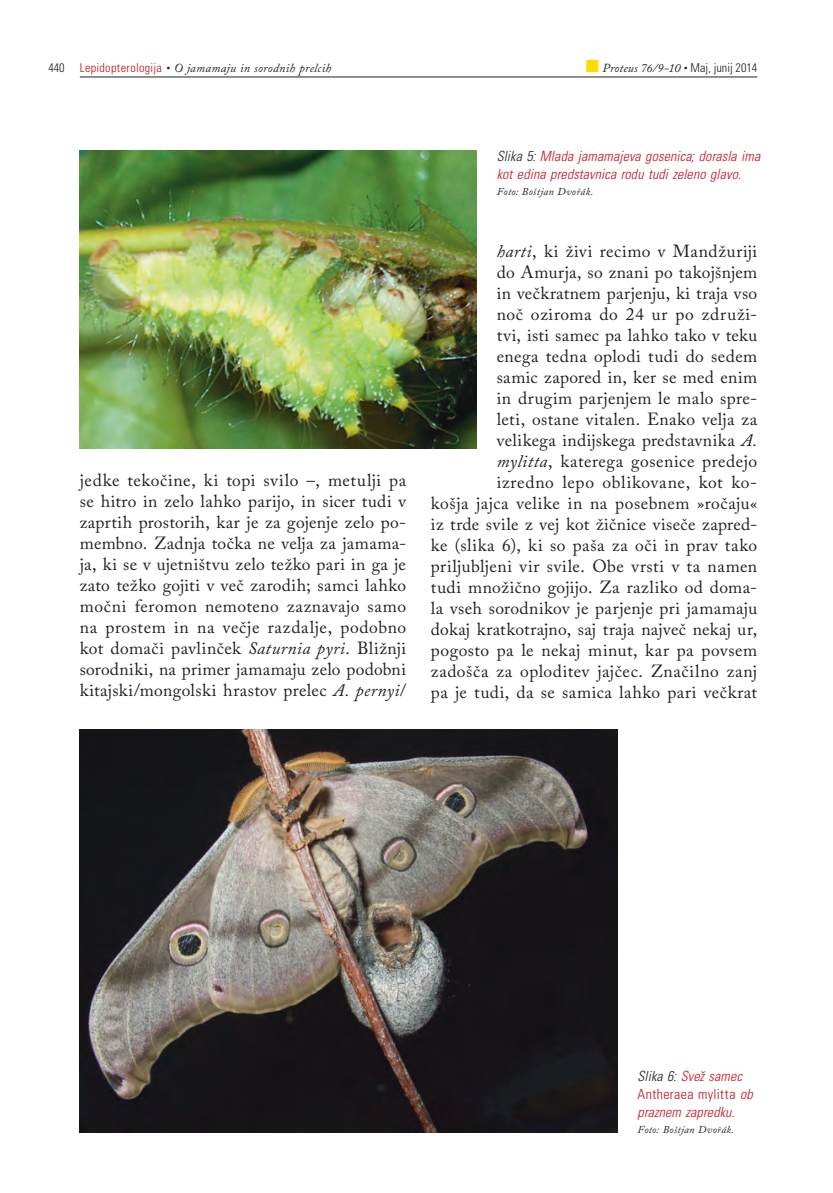
<style>
.page{position:relative;width:833px;height:1193px;background:#fff}
.page>*{position:absolute;margin:0;border:0;box-sizing:border-box;transform-origin:0 0}
.t1{font:17.5px/21px "Adobe Caslon Pro";letter-spacing:.025em;color:#231f20;text-align:justify}
.t2{font:italic 300 condensed 14px/17.8px "Univers";letter-spacing:.01em;color:#c2121a}
.t3{font:italic 12.25px "Adobe Caslon Pro";letter-spacing:.02em;color:#231f20}
.t4{font:italic 10.5px "Adobe Caslon Pro";letter-spacing:.03em;color:#231f20}
.s1{font-family:"Univers";font-weight:300;font-style:normal;font-stretch:condensed}
.s2{font-family:"Univers";font-weight:300;font-style:normal;font-stretch:condensed;color:#c2121a}
.s3{color:#ffdc01}
.s4{font-style:italic}
.s5{color:#231f20}
.s6{font-style:normal}
</style>
<div class="page">
<hr style="left:80px;top:77px;width:677px;height:1px;background:#231f20">
<img style="left:80px;top:150px;width:397px;height:298px">
<img style="left:80px;top:729px;width:537px;height:404px">
<p class="t3" style="left:48px;top:61px;width:284px"><span class="s1">440</span> <span class="s2">Lepidopterologija</span> • O jamamaju in sorodnih prelcih</p>
<p class="t3" style="left:586px;top:61px;width:173px"><span class="s3">■</span> Proteus 76/9-10 • <span class="s1">Maj, junij 2014</span></p>
<p class="t1" style="left:80px;top:469px;width:328px">jedke tekočine, ki topi svilo –, metulji pa se hitro in zelo lahko parijo, in sicer tudi v zaprtih prostorih, kar je za gojenje zelo po&shy;membno. Zadnja točka ne velja za jamama&shy;ja, ki se v ujetništvu zelo težko pari in ga je zato težko gojiti v več zarodih; samci lahko močni feromon nemoteno zaznavajo samo na prostem in na večje razdalje, podobno kot domači pavlinček <span class="s4">Saturnia pyri</span>. Bližnji sorodniki, na primer jamamaju zelo podobni kitajski/mongolski hrastov prelec <span class="s4">A. pernyi</span>/</p>
<p class="t2" style="left:497px;top:147px;width:265px"><span class="s5">Slika 5:</span> Mlada jamamajeva gosenica; dorasla ima kot edina predstavnica rodu tudi zeleno glavo.</p>
<p class="t4" style="left:497px;top:185px;width:98px">Foto: Boštjan Dvořák.</p>
<p class="t1" style="left:431px;top:241px;width:328px;text-align:right"><span class="s4">harti</span>, ki živi recimo v Mandžuriji<br>do Amurja, so znani po takojšnjem<br>in večkratnem parjenju, ki traja vso<br>noč oziroma do 24 ur po združi-<br>tvi, isti samec pa lahko tako v teku<br>enega tedna oplodi tudi do sedem<br>samic zapored in, ker se med enim<br>in drugim parjenjem le malo spre-<br>leti, ostane vitalen. Enako velja za<br>velikega indijskega predstavnika <span class="s4">A.<br>mylitta</span>, katerega gosenice predejo<br>izredno lepo oblikovane, kot ko-<br>košja jajca velike in na posebnem »ročaju« iz trde svile z vej kot žičnice viseče zapred&shy;ke (slika 6), ki so paša za oči in prav tako priljubljeni vir svile. Obe vrsti v ta namen tudi množično gojijo. Za razliko od doma&shy;la vseh sorodnikov je parjenje pri jamamaju dokaj kratkotrajno, saj traja največ nekaj ur, pogosto pa le nekaj minut, kar pa povsem zadošča za oploditev jajčec. Značilno zanj pa je tudi, da se samica lahko pari večkrat</p>
<p class="t2" style="left:637px;top:1067px;width:117px"><span class="s5">Slika 6:</span> Svež samec<br><span class="s6">Antheraea mylitta</span> ob praznem zapredku.</p>
<p class="t4" style="left:637px;top:1123px;width:98px">Foto: Boštjan Dvořák.</p>
</div>
